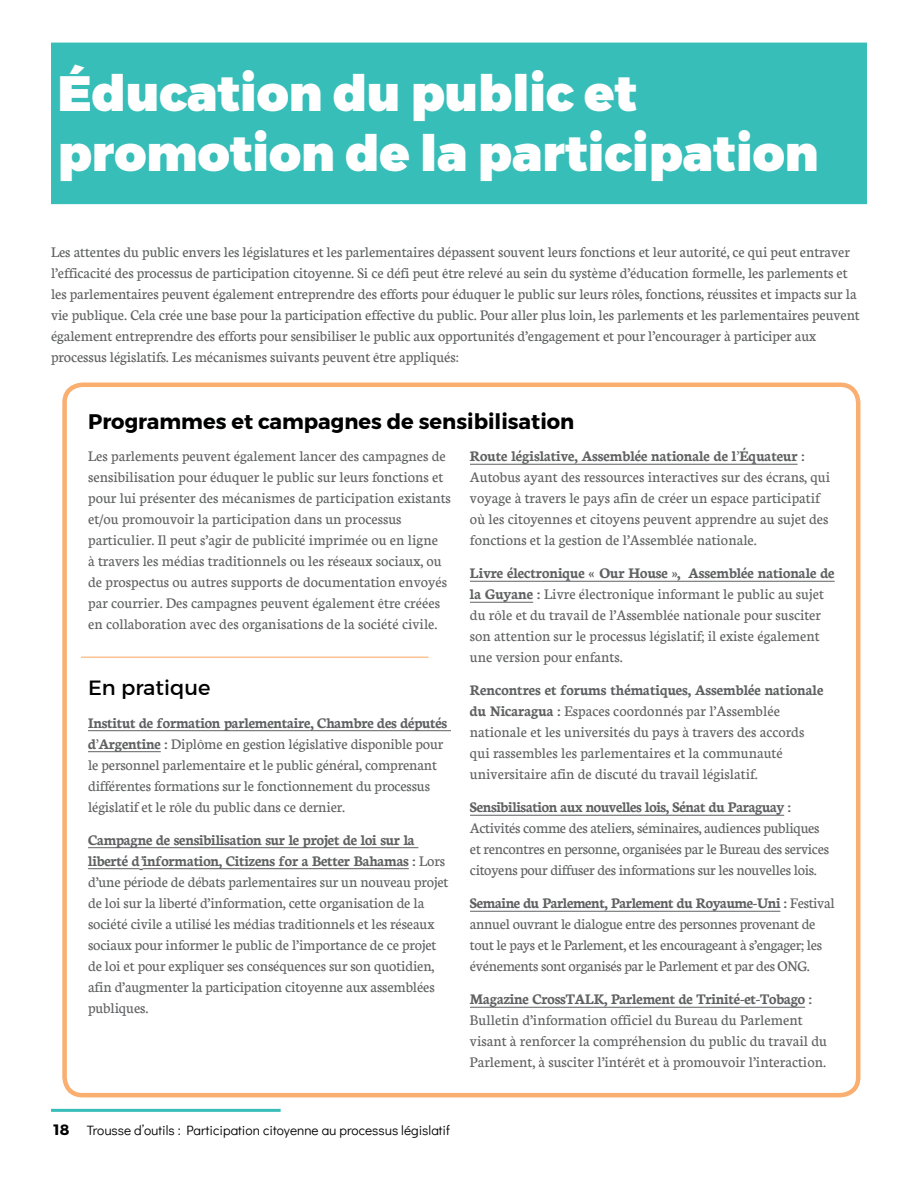
<style>
.page{position:relative;width:918px;height:1188px;background:#fff}
.page>*{position:absolute;margin:0;border:0;box-sizing:border-box;transform-origin:0 0}
.t1{font:900 49.5px/59.4px "Montserrat";color:#fff}
.t2{font:700 21px "Montserrat";color:#000101}
.t3{font:21px "Montserrat";color:#000101}
.t4{font:15.75px/21px "Neuton";letter-spacing:-.005em;color:#606162}
.t5{font:700 15.75px "Neuton";letter-spacing:-.02em;color:#606162}
.t6{font:13.5px "Didact Gothic";color:#000}
.s1{font-weight:700}
.s2{font-weight:300}
.s3{font-style:italic}
.s4{font-family:"Montserrat";font-weight:700;font-size:15px}
</style>
<div class="page">
<div style="left:51px;top:43px;width:816px;height:161px;background:#38beb9"></div>
<div style="left:62px;top:383px;width:798px;height:714px;border:4px solid #faae70;border-radius:18px"></div>
<hr style="left:88px;top:730px;width:363px;height:1px;background:#606162">
<hr style="left:88px;top:751px;width:73px;height:1px;background:#606162">
<hr style="left:88px;top:847px;width:330px;height:1px;background:#606162">
<hr style="left:88px;top:868px;width:51px;height:1px;background:#606162">
<hr style="left:143px;top:868px;width:266px;height:1px;background:#606162">
<hr style="left:470px;top:464px;width:328px;height:1px;background:#606162">
<hr style="left:470px;top:581px;width:365px;height:1px;background:#606162">
<hr style="left:470px;top:602px;width:63px;height:1px;background:#606162">
<hr style="left:470px;top:815px;width:314px;height:1px;background:#606162">
<hr style="left:470px;top:911px;width:310px;height:1px;background:#606162">
<hr style="left:470px;top:1007px;width:335px;height:1px;background:#606162">
<hr style="left:81px;top:657px;width:348px;height:1px;background:#faae70">
<hr style="left:51px;top:1109px;width:230px;height:3px;background:#38beb9">
<h1 class="t1" style="left:58px;top:66px;width:762px">Éducation du public et promotion de la participation</h1>
<p class="t4" style="left:51px;top:241px;width:810px">Les attentes du public envers les législatures et les parlementaires dépassent souvent leurs fonctions et leur autorité, ce qui peut entraver l’efficacité des processus de participation citoyenne. Si ce défi peut être relevé au sein du système d’éducation formelle, les parlements et les parlementaires peuvent également entreprendre des efforts pour éduquer le public sur leurs rôles, fonctions, réussites et impacts sur la vie publique. Cela crée une base pour la participation effective du public. Pour aller plus loin, les parlements et les parlementaires peuvent également entreprendre des efforts pour sensibiliser le public aux opportunités d’engagement et pour l’encourager à participer aux processus législatifs. Les mécanismes suivants peuvent être appliqués:</p>
<h2 class="t2" style="left:88px;top:408px;width:488px">Programmes et campagnes de sensibilisation</h2>
<p class="t4" style="left:88px;top:445px;width:364px">Les parlements peuvent également lancer des campagnes de sensibilisation pour éduquer le public sur leurs fonctions et pour lui présenter des mécanismes de participation existants et/ou promouvoir la participation dans un processus particulier. Il peut s’agir de publicité imprimée ou en ligne<br>à travers les médias traditionnels ou les réseaux sociaux, ou de prospectus ou autres supports de documentation envoyés par courrier. Des campagnes peuvent également être créées en collaboration avec des organisations de la société civile.</p>
<h2 class="t3" style="left:88px;top:675px;width:124px">En pratique</h2>
<p class="t4" style="left:88px;top:712px;width:361px"><span class="s1">Institut de formation parlementaire, Chambre des députés d</span><span class="s2">’</span><span class="s1">Argentine :</span> Diplôme en gestion législative disponible pour le personnel parlementaire et le public général, comprenant différentes formations sur le fonctionnement du processus législatif et le rôle du public dans ce dernier.</p>
<p class="t4" style="left:88px;top:829px;width:362px"><span class="s1">Campagne de sensibilisation sur le projet de loi sur la liberté d</span><span class="s3">’</span><span class="s1">information, Citizens for a Better Bahamas :</span> Lors d’une période de débats parlementaires sur un nouveau projet de loi sur la liberté d’information, cette organisation de la société civile a utilisé les médias traditionnels et les réseaux sociaux pour informer le public de l’importance de ce projet de loi et pour expliquer ses conséquences sur son quotidien, afin d’augmenter la participation citoyenne aux assemblées publiques.</p>
<p class="t4" style="left:470px;top:445px;width:362px"><span class="s1">Route législative, Assemblée nationale de l</span><span class="s2">’</span><span class="s1">Équateur :<br></span>Autobus ayant des ressources interactives sur des écrans, qui voyage à travers le pays afin de créer un espace participatif où les citoyennes et citoyens peuvent apprendre au sujet des fonctions et la gestion de l’Assemblée nationale.</p>
<p class="t4" style="left:470px;top:562px;width:366px"><span class="s1">Livre électronique « Our House» , Assemblée nationale de la Guyane :</span> Livre électronique informant le public au sujet du rôle et du travail de l’Assemblée nationale pour susciter son attention sur le processus législatif; il existe également une version pour enfants.</p>
<p class="t4" style="left:470px;top:679px;width:355px"><span class="s1">Rencontres et forums thématiques, Assemblée nationale du Nicaragua :</span> Espaces coordonnés par l’Assemblée nationale et les universités du pays à travers des accords qui rassembles les parlementaires et la communauté universitaire afin de discuté du travail législatif.</p>
<p class="t5" style="left:470px;top:797px;width:322px">Sensibilisation aux nouvelles lois, Sénat du Paraguay :</p>
<p class="t4" style="left:470px;top:817px;width:361px">Activités comme des ateliers, séminaires, audiences publiques et rencontres en personne, organisées par le Bureau des services citoyens pour diffuser des informations sur les nouvelles lois.</p>
<p class="t4" style="left:470px;top:892px;width:366px"><span class="s1">Semaine du Parlement, Parlement du Royaume-Uni :</span> Festival annuel ouvrant le dialogue entre des personnes provenant de tout le pays et le Parlement, et les encourageant à s’engager; les événements sont organisés par le Parlement et par des ONG.</p>
<p class="t5" style="left:470px;top:989px;width:344px">Magazine CrossTALK, Parlement de Trinité-et-Tobago :</p>
<p class="t4" style="left:470px;top:1009px;width:359px">Bulletin d’information officiel du Bureau du Parlement visant à renforcer la compréhension du public du travail du<br>Parlement, à susciter l’intérêt et à promouvoir l’interaction.</p>
<p class="t6" style="left:54px;top:1120px;width:398px"><span class="s4">18</span> Trousse d’outils : Participation citoyenne au processus législatif</p>
</div>
